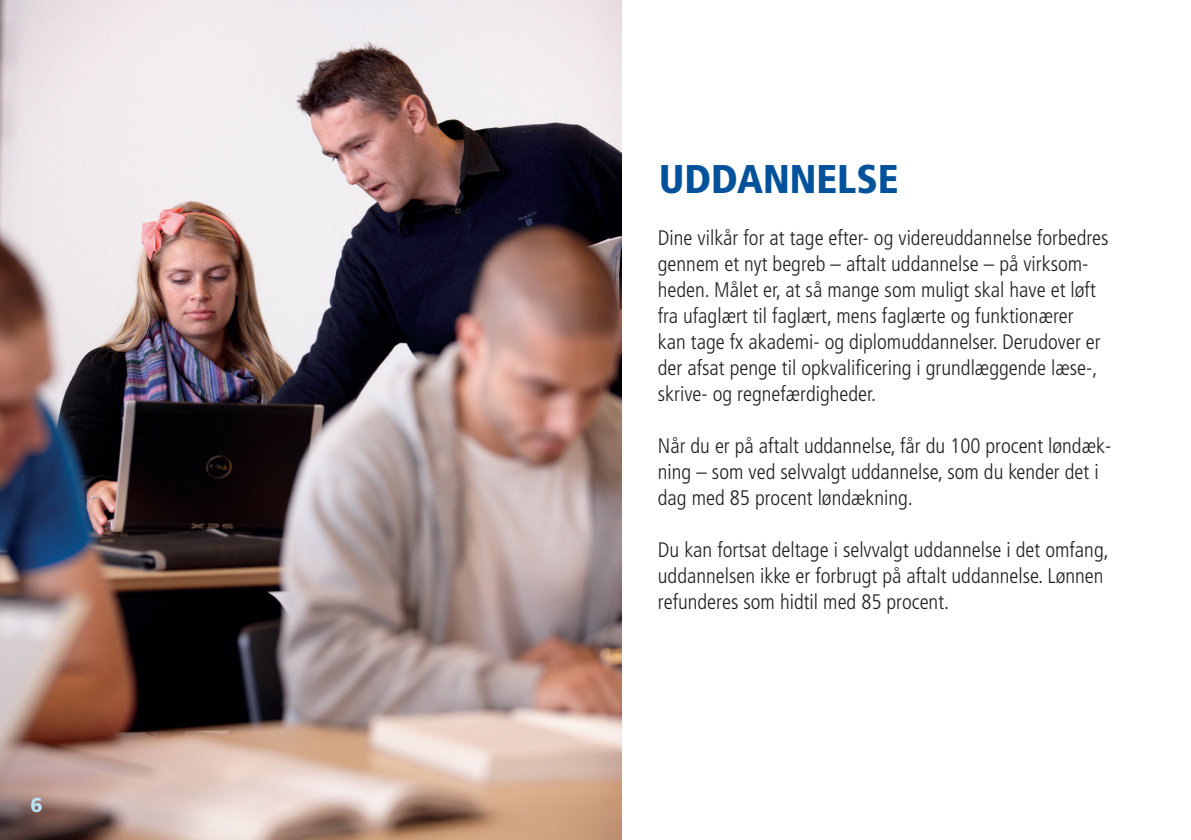
<style>
.page{position:relative;width:1191px;height:840px;background:#fff}
.page>*{position:absolute;margin:0;border:0;box-sizing:border-box;transform-origin:0 0}
.t1{font:900 condensed 40px "Frutiger";color:#01519b}
.t2{font:300 condensed 21px/26px "Frutiger";color:#231f20}
.t3{font:900 20px "Frutiger";color:#b9e5fa}
</style>
<div class="page">
<img style="left:0;top:0;width:622px;height:839px">
<p class="t3" style="left:31px;top:792px;width:14px">6</p>
<h1 class="t1" style="left:659px;top:154px;width:241px">UDDANNELSE</h1>
<p class="t2" style="left:658px;top:224px;width:452px">Dine vilkår for at tage efter- og videreuddannelse forbedres gennem et nyt begreb – aftalt uddannelse – på virksom&shy;heden. Målet er, at så mange som muligt skal have et løft fra ufaglært til faglært, mens faglærte og funktionærer<br>kan tage fx akademi- og diplomuddannelser. Derudover er der afsat penge til opkvalificering i grundlæggende læse-, skrive- og regnefærdigheder.</p>
<p class="t2" style="left:658px;top:432px;width:455px">Når du er på aftalt uddannelse, får du 100 procent løndæk&shy;ning – som ved selvvalgt uddannelse, som du kender det i dag med 85 procent løndækning.</p>
<p class="t2" style="left:658px;top:536px;width:452px">Du kan fortsat deltage i selvvalgt uddannelse i det omfang, uddannelsen ikke er forbrugt på aftalt uddannelse. Lønnen refunderes som hidtil med 85 procent.</p>
</div>
